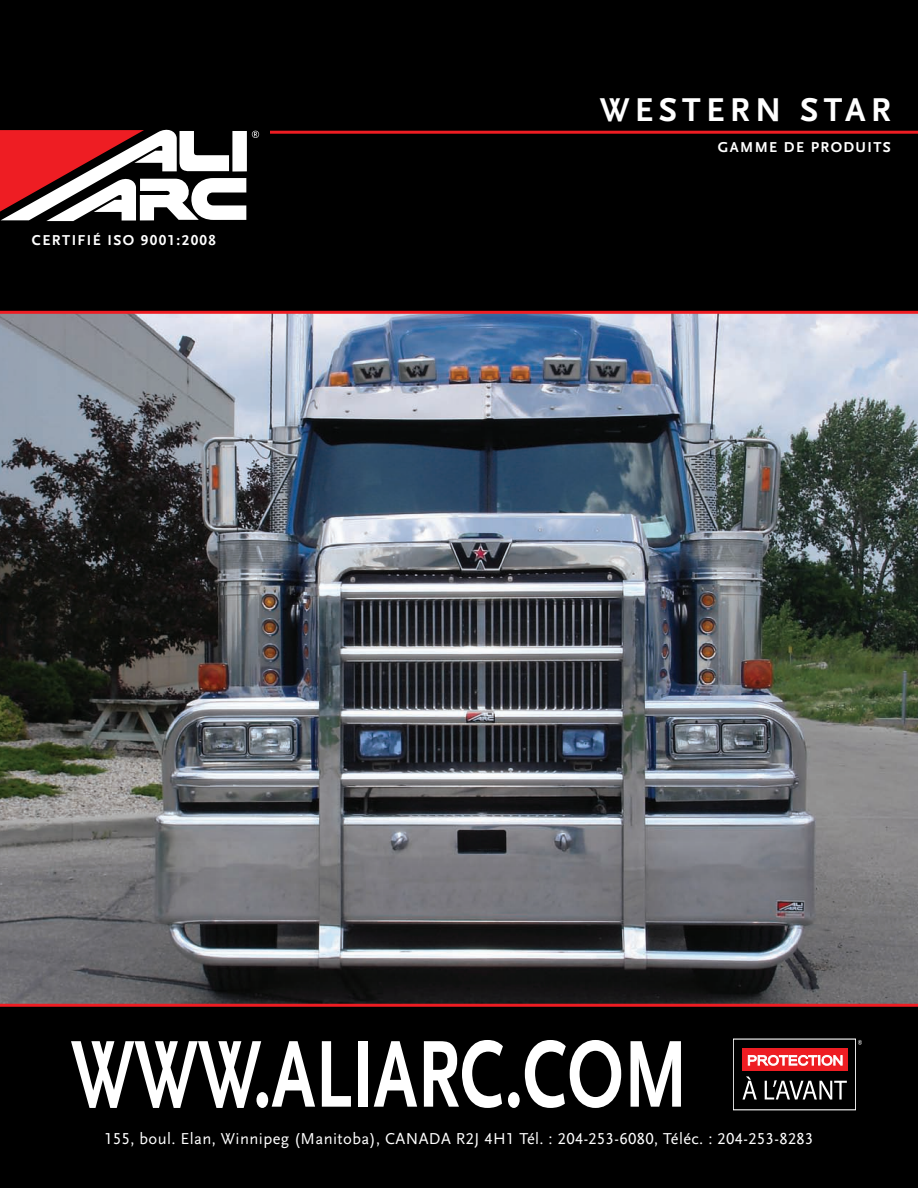
<style>
.page{position:relative;width:918px;height:1188px;background:#000}
.page>*{position:absolute;margin:0;border:0;box-sizing:border-box;transform-origin:0 0}
.t1{font:700 99.3px "Scala Sans LF";color:#fff;scale:.74 1}
.t2{font:700 34.5px "Scala Sans LF";letter-spacing:.15em;color:#fff}
.t3{font:16.5px "Scala Sans LF";letter-spacing:.025em;color:#fff}
.t4{font:700 15px "Scala Sans LF";letter-spacing:.095em;color:#fff}
</style>
<div class="page">
<img style="left:0;top:314px;width:918px;height:690px">
<svg style="left:858px;top:1040px;width:4px;height:5px"></svg>
<div style="left:733px;top:1039px;width:123px;height:71px;border:1px solid #fff"></div>
<div style="left:742px;top:1048px;width:106px;height:23px;background:#ee1d23"></div>
<svg style="left:747px;top:1054px;width:96px;height:12px"></svg>
<svg style="left:742px;top:1076px;width:15px;height:24px"></svg>
<svg style="left:765px;top:1080px;width:82px;height:20px"></svg>
<hr style="left:270px;top:131px;width:648px;height:3px;background:#ee1d23">
<hr style="left:0;top:311px;width:918px;height:3px;background:#ee1d23">
<hr style="left:0;top:1004px;width:918px;height:3px;background:#ee1d23">
<div style="left:232px;top:131px;width:15px;height:41px;background:#e3e3e3"></div>
<svg style="left:0;top:130px;width:246px;height:91px"></svg>
<svg style="left:252px;top:131px;width:7px;height:7px"></svg>
<h2 class="t2" style="left:600px;top:96px;width:293px">WESTERN STAR</h2>
<p class="t4" style="left:32px;top:235px;width:186px">CERTIFIÉ ISO 9001:2008</p>
<p class="t4" style="left:718px;top:141px;width:175px">GAMME DE PRODUITS</p>
<h1 class="t1" style="left:71px;top:1034px;width:835px">WWW.ALIARC.COM</h1>
<p class="t3" style="left:104px;top:1132px;width:711px">155, boul. Elan, Winnipeg (Manitoba), CANADA R2J 4H1 Tél. : 204-253-6080, Téléc. : 204-253-8283</p>
</div>
